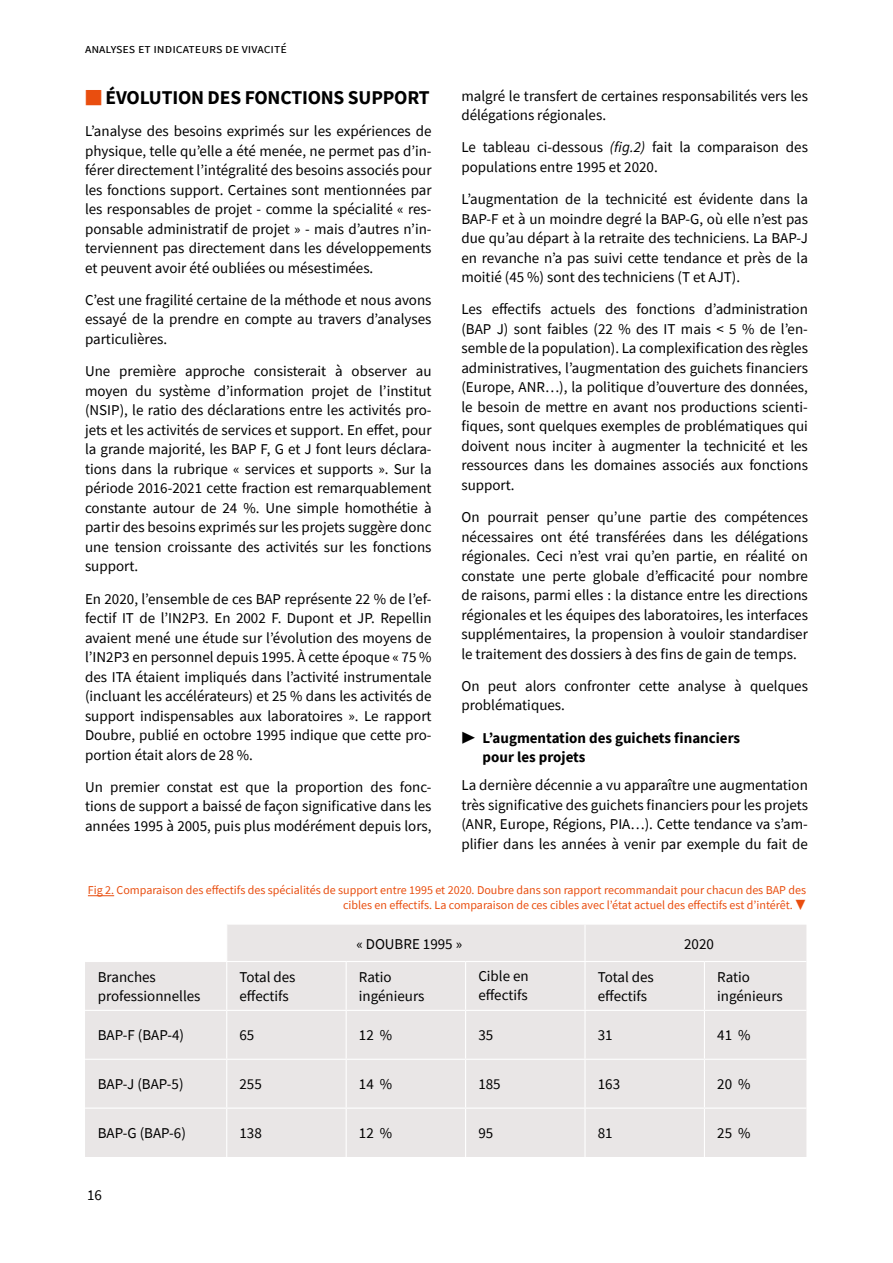
<style>
.page{position:relative;width:893px;height:1263px;background:#fff}
.page>*{position:absolute;margin:0;border:0;box-sizing:border-box;transform-origin:0 0}
.t1{font:700 19.5px "Source Sans Pro";letter-spacing:-.01em;color:#000}
.t2{font:15px/19.5px "Source Sans Pro";color:#000;text-align:justify}
.t3{font:700 15px/19.5px "Source Sans Pro";color:#000}
.t4{font:13.5px "Source Sans Pro";color:#000}
.t5{font:12px/15px "Source Sans Pro";color:#e94e0f;text-align:right}
.s1{color:#e94e0f}
.s2{font-style:italic}
.s3{font-weight:300;font-style:italic}
.s4{font-weight:300}
</style>
<div class="page">
<div style="left:85px;top:925px;width:721px;height:232px;background:#e9e6e6"></div>
<hr style="left:226px;top:925px;width:1px;height:36px;background:#fff">
<hr style="left:584px;top:925px;width:2px;height:36px;background:#fff">
<hr style="left:85px;top:961px;width:142px;height:1px;background:#fff">
<hr style="left:227px;top:961px;width:119px;height:1px;background:#fff">
<hr style="left:226px;top:962px;width:1px;height:48px;background:#fff">
<hr style="left:346px;top:961px;width:120px;height:1px;background:#fff">
<hr style="left:346px;top:962px;width:1px;height:48px;background:#fff">
<hr style="left:466px;top:961px;width:119px;height:1px;background:#fff">
<hr style="left:465px;top:962px;width:1px;height:48px;background:#fff">
<hr style="left:585px;top:961px;width:119px;height:1px;background:#fff">
<hr style="left:584px;top:962px;width:2px;height:48px;background:#fff">
<hr style="left:704px;top:961px;width:102px;height:1px;background:#fff">
<hr style="left:704px;top:962px;width:1px;height:48px;background:#fff">
<hr style="left:85px;top:1010px;width:142px;height:1px;background:#fff">
<hr style="left:227px;top:1010px;width:119px;height:1px;background:#fff">
<hr style="left:226px;top:1011px;width:1px;height:48px;background:#fff">
<hr style="left:346px;top:1010px;width:120px;height:1px;background:#fff">
<hr style="left:346px;top:1011px;width:1px;height:48px;background:#fff">
<hr style="left:466px;top:1010px;width:119px;height:1px;background:#fff">
<hr style="left:465px;top:1011px;width:1px;height:48px;background:#fff">
<hr style="left:585px;top:1010px;width:119px;height:1px;background:#fff">
<hr style="left:584px;top:1011px;width:2px;height:48px;background:#fff">
<hr style="left:704px;top:1010px;width:102px;height:1px;background:#fff">
<hr style="left:704px;top:1011px;width:1px;height:48px;background:#fff">
<hr style="left:85px;top:1059px;width:142px;height:1px;background:#fff">
<hr style="left:227px;top:1059px;width:119px;height:1px;background:#fff">
<hr style="left:226px;top:1060px;width:1px;height:47px;background:#fff">
<hr style="left:346px;top:1059px;width:120px;height:1px;background:#fff">
<hr style="left:346px;top:1060px;width:1px;height:47px;background:#fff">
<hr style="left:466px;top:1059px;width:119px;height:1px;background:#fff">
<hr style="left:465px;top:1060px;width:1px;height:47px;background:#fff">
<hr style="left:585px;top:1059px;width:119px;height:1px;background:#fff">
<hr style="left:584px;top:1060px;width:2px;height:47px;background:#fff">
<hr style="left:704px;top:1059px;width:102px;height:1px;background:#fff">
<hr style="left:704px;top:1060px;width:1px;height:47px;background:#fff">
<hr style="left:85px;top:1107px;width:142px;height:2px;background:#fff">
<hr style="left:227px;top:1107px;width:119px;height:2px;background:#fff">
<hr style="left:226px;top:1109px;width:1px;height:48px;background:#fff">
<hr style="left:346px;top:1107px;width:120px;height:2px;background:#fff">
<hr style="left:346px;top:1109px;width:1px;height:48px;background:#fff">
<hr style="left:466px;top:1107px;width:119px;height:2px;background:#fff">
<hr style="left:465px;top:1109px;width:1px;height:48px;background:#fff">
<hr style="left:585px;top:1107px;width:119px;height:2px;background:#fff">
<hr style="left:584px;top:1109px;width:2px;height:48px;background:#fff">
<hr style="left:704px;top:1107px;width:102px;height:2px;background:#fff">
<hr style="left:704px;top:1109px;width:1px;height:48px;background:#fff">
<svg style="left:88px;top:895px;width:26px;height:1px"></svg>
<p class="t4" style="left:85px;top:40px;width:203px">analyses et indicateurs de vivacité</p>
<h1 class="t1" style="left:85px;top:84px;width:346px"><span class="s1">■</span> ÉVOLUTION DES FONCTIONS SUPPORT</h1>
<p class="t2" style="left:85px;top:121px;width:348px">L’analyse des besoins exprimés sur les expériences de physique, telle qu’elle a été menée, ne permet pas d’in&shy;férer directement l’intégralité des besoins associés pour les fonctions support. Certaines sont mentionnées par les responsables de projet - comme la spécialité « res&shy;ponsable administratif de projet » - mais d’autres n’in&shy;terviennent pas directement dans les développements et peuvent avoir été oubliées ou mésestimées.</p>
<p class="t2" style="left:85px;top:290px;width:348px">C’est une fragilité certaine de la méthode et nous avons essayé de la prendre en compte au travers d’analyses particulières.</p>
<p class="t2" style="left:85px;top:361px;width:348px">Une première approche consisterait à observer au moyen du système d’information projet de l’institut (NSIP), le ratio des déclarations entre les activités pro&shy;jets et les activités de services et support. En effet, pour la grande majorité, les BAP F, G et J font leurs déclara&shy;tions dans la rubrique « services et supports ». Sur la période 2016-2021 cette fraction est remarquablement constante autour de 24 %. Une simple homothétie à partir des besoins exprimés sur les projets suggère donc une tension croissante des activités sur les fonctions support.</p>
<p class="t2" style="left:85px;top:589px;width:348px">En 2020, l’ensemble de ces BAP représente 22 % de l’ef&shy;fectif IT de l’IN2P3. En 2002 F. Dupont et JP. Repellin avaient mené une étude sur l’évolution des moyens de l’IN2P3 en personnel depuis 1995. À cette époque « 75 % des ITA étaient impliqués dans l’activité instrumentale (incluant les accélérateurs) et 25 % dans les activités de support indispensables aux laboratoires ». Le rapport Doubre, publié en octobre 1995 indique que cette pro&shy;portion était alors de 28 %.</p>
<p class="t2" style="left:85px;top:777px;width:348px">Un premier constat est que la proportion des fonc&shy;tions de support a baissé de façon significative dans les années 1995 à 2005, puis plus modérément depuis lors,</p>
<p class="t2" style="left:461px;top:86px;width:348px">malgré le transfert de certaines responsabilités vers les délégations régionales.</p>
<p class="t2" style="left:461px;top:137px;width:348px">Le tableau ci-dessous <span class="s2">(fig.2)</span> fait la comparaison des populations entre 1995 et 2020.</p>
<p class="t2" style="left:461px;top:189px;width:348px">L’augmentation de la technicité est évidente dans la BAP-F et à un moindre degré la BAP-G, où elle n’est pas due qu’au départ à la retraite des techniciens. La BAP-J en revanche n’a pas suivi cette tendance et près de la moitié (45 %) sont des techniciens (T et AJT).</p>
<p class="t2" style="left:461px;top:299px;width:348px">Les effectifs actuels des fonctions d’administration (BAP J) sont faibles (22 % des IT mais &lt; 5 % de l’en&shy;semble de la population). La complexification des règles administratives, l’augmentation des guichets financiers (Europe, ANR…), la politique d’ouverture des données, le besoin de mettre en avant nos productions scienti&shy;fiques, sont quelques exemples de problématiques qui doivent nous inciter à augmenter la technicité et les ressources dans les domaines associés aux fonctions support.</p>
<p class="t2" style="left:461px;top:507px;width:348px">On pourrait penser qu’une partie des compétences nécessaires ont été transférées dans les délégations régionales. Ceci n’est vrai qu’en partie, en réalité on constate une perte globale d’efficacité pour nombre de raisons, parmi elles : la distance entre les directions régionales et les équipes des laboratoires, les interfaces supplémentaires, la propension à vouloir standardiser le traitement des dossiers à des fins de gain de temps.</p>
<p class="t2" style="left:461px;top:676px;width:348px">On peut alors confronter cette analyse à quelques problématiques.</p>
<p class="t3" style="left:483px;top:728px;width:259px;text-indent:-21px"><span class="s3">▶</span> L’augmentation des guichets financiers pour les projets</p>
<p class="t2" style="left:461px;top:775px;width:348px">La dernière décennie a vu apparaître une augmentation très significative des guichets financiers pour les projets (ANR, Europe, Régions, PIA…). Cette tendance va s’am&shy;plifier dans les années à venir par exemple du fait de</p>
<p class="t5" style="left:88px;top:883px;width:720px">Fig 2. Comparaison des effectifs des spécialités de support entre 1995 et 2020. Doubre dans son rapport recommandait pour chacun des BAP des cibles en effectifs. La comparaison de ces cibles avec l’état actuel des effectifs est d’intérêt. <span class="s4">▼</span></p>
<p class="t2" style="left:356px;top:934px;width:107px">« DOUBRE 1995 »</p>
<p class="t2" style="left:684px;top:934px;width:31px">2020</p>
<p class="t2" style="left:98px;top:967px;width:104px">Branches professionnelles</p>
<p class="t2" style="left:239px;top:967px;width:58px">Total des effectifs</p>
<p class="t2" style="left:359px;top:967px;width:67px">Ratio ingénieurs</p>
<p class="t2" style="left:478px;top:966px;width:52px">Cible en effectifs</p>
<p class="t2" style="left:598px;top:967px;width:58px">Total des effectifs</p>
<p class="t2" style="left:717px;top:967px;width:67px">Ratio ingénieurs</p>
<p class="t2" style="left:98px;top:1025px;width:88px">BAP-F (BAP-4)</p>
<p class="t2" style="left:239px;top:1025px;width:16px">65</p>
<p class="t2" style="left:359px;top:1025px;width:35px">12 %</p>
<p class="t2" style="left:478px;top:1025px;width:16px">35</p>
<p class="t2" style="left:598px;top:1025px;width:16px">31</p>
<p class="t2" style="left:717px;top:1025px;width:35px">41 %</p>
<p class="t2" style="left:98px;top:1074px;width:87px">BAP-J (BAP-5)</p>
<p class="t2" style="left:240px;top:1074px;width:24px">255</p>
<p class="t2" style="left:359px;top:1074px;width:35px">14 %</p>
<p class="t2" style="left:478px;top:1074px;width:24px">185</p>
<p class="t2" style="left:598px;top:1074px;width:24px">163</p>
<p class="t2" style="left:717px;top:1074px;width:35px">20 %</p>
<p class="t2" style="left:98px;top:1123px;width:90px">BAP-G (BAP-6)</p>
<p class="t2" style="left:240px;top:1123px;width:24px">138</p>
<p class="t2" style="left:359px;top:1123px;width:35px">12 %</p>
<p class="t2" style="left:478px;top:1123px;width:16px">95</p>
<p class="t2" style="left:598px;top:1123px;width:16px">81</p>
<p class="t2" style="left:717px;top:1123px;width:35px">25 %</p>
<p class="t2" style="left:87px;top:1185px;width:16px">16</p>
</div>
